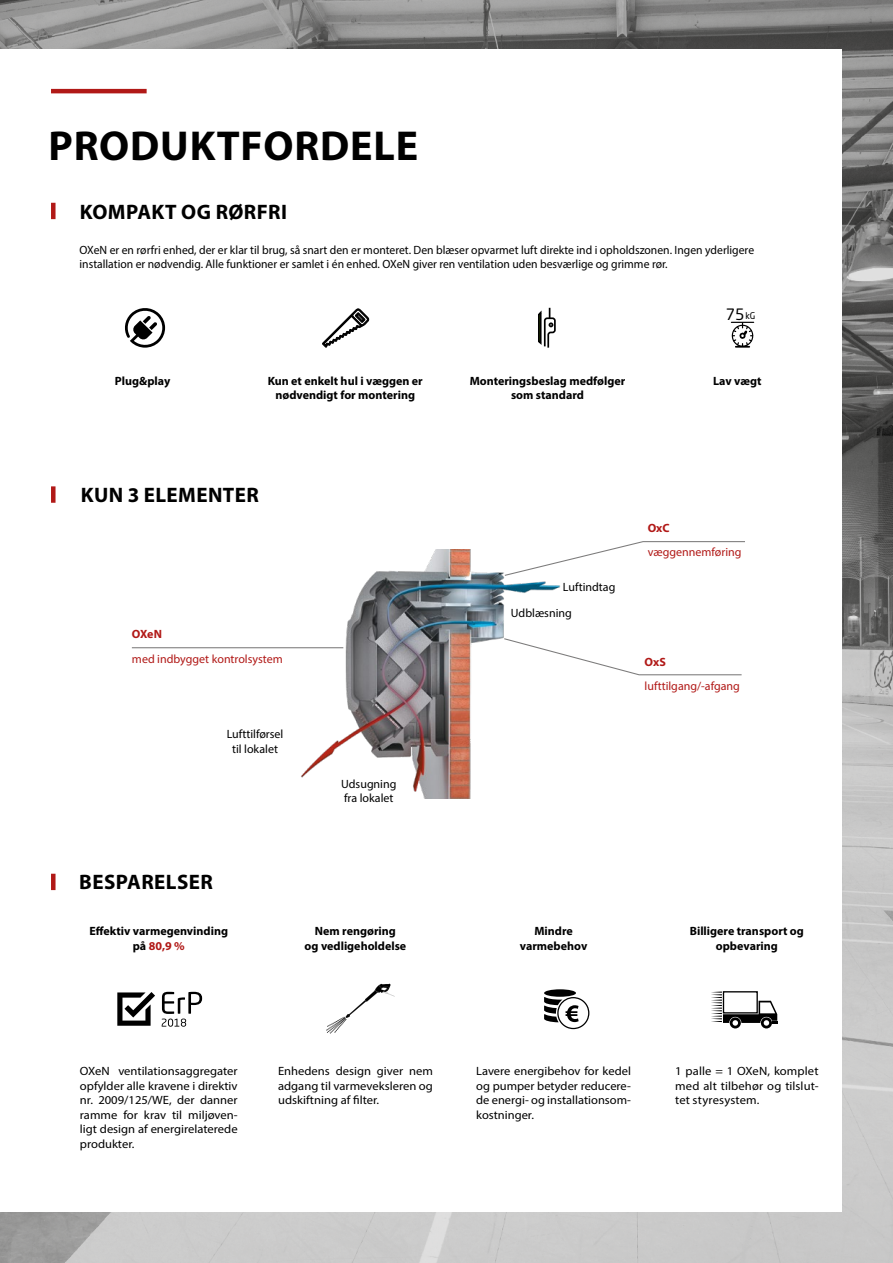
<style>
.page{position:relative;width:893px;height:1263px;background:#fff}
.page>*{position:absolute;margin:0;border:0;box-sizing:border-box;transform-origin:0 0}
.t1{font:700 42px "Myriad Pro";letter-spacing:.02em;color:#000}
.t2{font:700 21px "Myriad Pro";letter-spacing:.02em;color:#000}
.t3{font:15.6px "Neo Tech Pro";color:#000}
.t4{font:12px/14.4px "Myriad Pro";color:#000}
.t5{font:12px/14.4px "Myriad Pro";color:#000;text-align:justify;scale:1.05 1}
.t6{font:700 12px/14.4px "Myriad Pro";color:#000;text-align:center}
.t7{font:12px/14.4px "Myriad Pro";color:#000;text-align:justify;scale:1.04 1}
.t8{font:12px "Myriad Pro";color:#b11917}
.t9{font:700 12px "Myriad Pro";letter-spacing:-.01em;color:#b11917}
.s1{font-size:9.15px}
.s2{color:#b11917}
</style>
<div class="page">
<img style="left:0;top:0;width:893px;height:1263px">
<div style="left:0;top:50px;width:842px;height:1162px;background:#fff"></div>
<div style="left:51px;top:203px;width:5px;height:16px;background:#b11917"></div>
<svg style="left:538px;top:308px;width:18px;height:40px"></svg>
<svg style="left:322px;top:308px;width:48px;height:40px"></svg>
<svg style="left:730px;top:322px;width:25px;height:26px"></svg>
<svg style="left:125px;top:308px;width:40px;height:40px"></svg>
<img style="left:294px;top:549px;width:266px;height:249px">
<div style="left:51px;top:486px;width:5px;height:17px;background:#b11917"></div>
<div style="left:51px;top:874px;width:5px;height:16px;background:#b11917"></div>
<hr style="left:132px;top:647px;width:211px;height:1px;background:#7c7b7b">
<svg style="left:504px;top:541px;width:241px;height:36px"></svg>
<svg style="left:503px;top:637px;width:239px;height:39px"></svg>
<hr style="left:51px;top:89px;width:96px;height:4px;background:#b11917">
<svg style="left:162px;top:992px;width:40px;height:35px"></svg>
<svg style="left:117px;top:992px;width:38px;height:34px"></svg>
<svg style="left:326px;top:984px;width:69px;height:49px"></svg>
<div style="left:544px;top:989px;width:32px;height:8px;background:#000;border-radius:50%"></div>
<svg style="left:544px;top:996px;width:46px;height:34px"></svg>
<svg style="left:711px;top:991px;width:67px;height:37px"></svg>
<h1 class="t1" style="left:48px;top:118px;width:371px">PRODUKTFORDELE</h1>
<h2 class="t2" style="left:80px;top:198px;width:209px">KOMPAKT OG RØRFRI</h2>
<p class="t4" style="left:80px;top:243px;width:676px">OXeN er en rørfri enhed, der er klar til brug, så snart den er monteret. Den blæser opvarmet luft direkte ind i opholdszonen. Ingen yderligere installation er nødvendig. Alle funktioner er samlet i én enhed. OXeN giver ren ventilation uden besværlige og grimme rør.</p>
<h3 class="t3" style="left:726px;top:304px;width:31px">75<span class="s1">kG</span></h3>
<p class="t6" style="left:115px;top:373px;width:57px">Plug&amp;play</p>
<p class="t6" style="left:470px;top:373px;width:157px">Monteringsbeslag medfølger som standard</p>
<p class="t6" style="left:713px;top:373px;width:50px">Lav vægt</p>
<p class="t6" style="left:268px;top:373px;width:157px">Kun et enkelt hul i væggen er nødvendigt for montering</p>
<h2 class="t2" style="left:81px;top:481px;width:180px">KUN 3 ELEMENTER</h2>
<p class="t9" style="left:132px;top:626px;width:31px">OXeN</p>
<p class="t8" style="left:132px;top:652px;width:152px">med indbygget kontrolsystem</p>
<p class="t4" style="left:227px;top:727px;width:58px;text-align:center">Lufttilførsel til lokalet</p>
<p class="t4" style="left:341px;top:776px;width:57px">Udsugning fra lokalet</p>
<p class="t4" style="left:511px;top:573px;width:106px;line-height:26.4px;text-indent:52px">Luftindtag<br>Udblæsning</p>
<p class="t9" style="left:648px;top:520px;width:23px">OxC</p>
<p class="t8" style="left:648px;top:545px;width:95px">væggennemføring</p>
<p class="t9" style="left:645px;top:654px;width:23px">OxS</p>
<p class="t8" style="left:645px;top:679px;width:97px">lufttilgang/-afgang</p>
<h2 class="t2" style="left:79px;top:869px;width:135px">BESPARELSER</h2>
<p class="t6" style="left:90px;top:923px;width:140px">Effektiv varmegenvinding på <span class="s2">80,9 %</span></p>
<p class="t6" style="left:305px;top:923px;width:103px">Nem rengøring<br>og vedligeholdelse</p>
<p class="t6" style="left:690px;top:923px;width:116px">Billigere transport og opbevaring</p>
<p class="t6" style="left:520px;top:923px;width:69px">Mindre varmebehov</p>
<p class="t5" style="left:80px;top:1064px;width:152px">OXeN ventilationsaggregater opfylder alle kravene i direktiv nr. 2009/125/WE, der danner ramme for krav til miljøven&shy;ligt design af energirelaterede produkter.</p>
<p class="t7" style="left:476px;top:1064px;width:150px">Lavere energibehov for kedel og pumper betyder reducere&shy;de energi- og installationsom&shy;kostninger.</p>
<p class="t5" style="left:278px;top:1064px;width:149px">Enhedens design giver nem adgang til varmeveksleren og udskiftning af filter.</p>
<p class="t5" style="left:675px;top:1064px;width:138px">1 palle = 1 OXeN, komplet med alt tilbehør og tilslut&shy;tet styresystem.</p>
</div>
